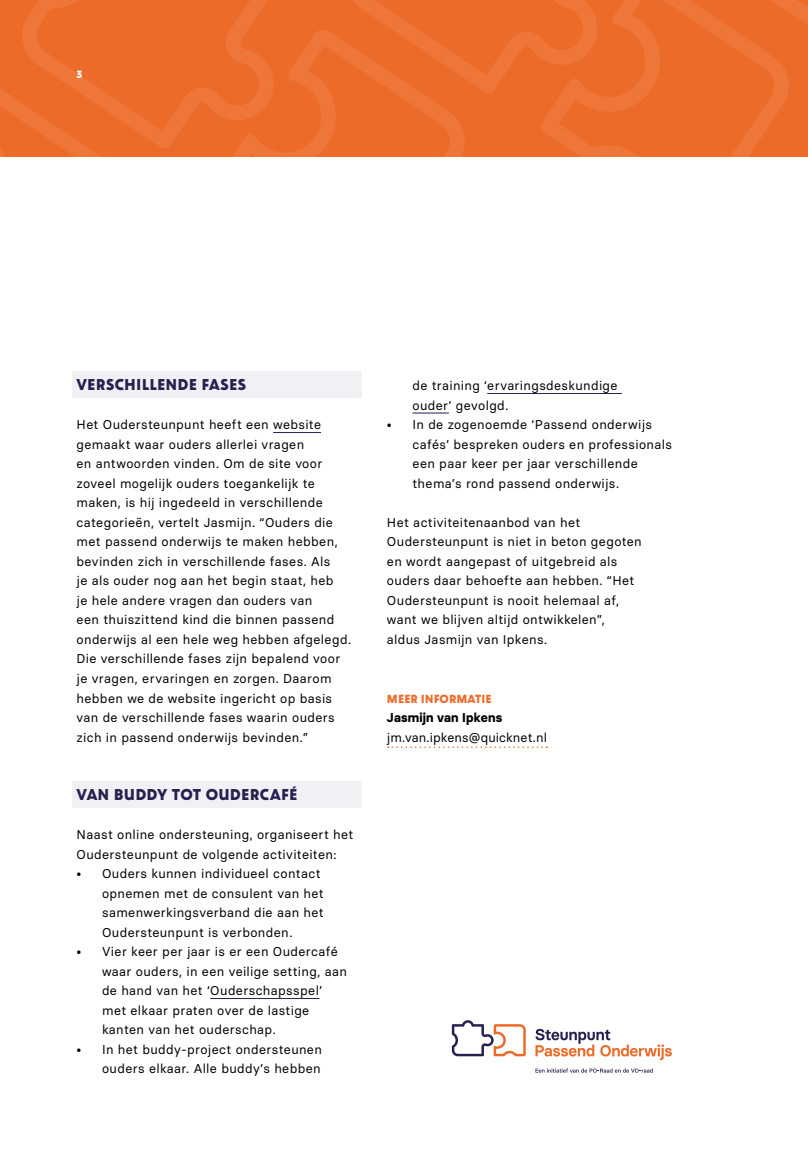
<style>
.page{position:relative;width:808px;height:1149px;background:#fff}
.page>*{position:absolute;margin:0;border:0;box-sizing:border-box;transform-origin:0 0}
.t1{font:700 18px "Oskar Two";letter-spacing:.01em;color:#26214f}
.t2{font:700 13.5px "Oskar Two";color:#ed6b29}
.t3{font:12.75px/19.5px "Basier Square";letter-spacing:.03em;color:#000}
.t4{font:12.75px "Basier Square";letter-spacing:.005em;color:#000}
.t5{font:700 12.75px "Basier Square";letter-spacing:.015em;color:#000}
.t6{font:700 12px "Oskar Two";color:#fff}
</style>
<div class="page">
<div style="left:0;top:0;width:808px;height:156px;background:#ed6b29"></div>
<svg style="left:353px;top:0;width:187px;height:93px"></svg>
<svg style="left:540px;top:0;width:254px;height:157px"></svg>
<svg style="left:22px;top:0;width:245px;height:149px"></svg>
<svg style="left:216px;top:30px;width:254px;height:127px"></svg>
<svg style="left:0;top:88px;width:141px;height:69px"></svg>
<svg style="left:22px;top:0;width:53px;height:20px"></svg>
<svg style="left:685px;top:0;width:123px;height:37px"></svg>
<div style="left:72px;top:371px;width:289px;height:27px;background:#f1f0f4"></div>
<hr style="left:273px;top:432px;width:48px;height:1px;background:#26214f">
<div style="left:72px;top:781px;width:289px;height:26px;background:#f1f0f4"></div>
<hr style="left:210px;top:997px;width:110px;height:1px;background:#26214f">
<hr style="left:487px;top:393px;width:135px;height:1px;background:#26214f">
<hr style="left:412px;top:412px;width:37px;height:1px;background:#26214f">
<svg style="left:388px;top:746px;width:159px;height:1px"></svg>
<svg style="left:535px;top:1028px;width:137px;height:31px"></svg>
<svg style="left:452px;top:1020px;width:74px;height:35px"></svg>
<svg style="left:535px;top:1068px;width:118px;height:4px"></svg>
<p class="t6" style="left:77px;top:67px;width:8px">3</p>
<h1 class="t1" style="left:77px;top:374px;width:171px">VERSCHILLENDE FASES</h1>
<p class="t3" style="left:77px;top:415px;width:276px">Het Oudersteunpunt heeft een website gemaakt waar ouders allerlei vragen<br>en antwoorden vinden. Om de site voor zoveel mogelijk ouders toegankelijk te maken, is hij ingedeeld in verschillende categorieën, vertelt Jasmijn. “Ouders die met passend onderwijs te maken hebben, bevinden zich in verschillende fases. Als<br>je als ouder nog aan het begin staat, heb<br>je hele andere vragen dan ouders van<br>een thuiszittend kind die binnen passend onderwijs al een hele weg hebben afgelegd.<br>Die verschillende fases zijn bepalend voor je vragen, ervaringen en zorgen. Daarom hebben we de website ingericht op basis van de verschillende fases waarin ouders zich in passend onderwijs bevinden.”</p>
<h1 class="t1" style="left:77px;top:784px;width:222px">VAN BUDDY TOT OUDERCAFÉ</h1>
<p class="t3" style="left:77px;top:824px;width:278px">Naast online ondersteuning, organiseert het<br>Oudersteunpunt de volgende activiteiten:</p>
<p class="t3" style="left:102px;top:863px;width:223px;text-indent:-26px">• Ouders kunnen individueel contact opnemen met de consulent van het samenwerkingsverband die aan het Oudersteunpunt is verbonden.</p>
<p class="t3" style="left:102px;top:941px;width:246px;text-indent:-26px">• Vier keer per jaar is er een Oudercafé waar ouders, in een veilige setting, aan de hand van het ‘Ouderschapsspel’ met elkaar praten over de lastige kanten van het ouderschap.</p>
<p class="t3" style="left:77px;top:1039px;width:247px;text-align:right">• In het buddy-project ondersteunen ouders elkaar. Alle buddy’s hebben</p>
<p class="t3" style="left:412px;top:376px;width:207px">de training ‘ervaringsdeskundige ouder’ gevolgd.</p>
<p class="t3" style="left:412px;top:415px;width:261px;text-indent:-26px">• In de zogenoemde ‘Passend onderwijs cafés’ bespreken ouders en professionals een paar keer per jaar verschillende thema’s rond passend onderwijs.</p>
<p class="t3" style="left:387px;top:512px;width:256px">Het activiteitenaanbod van het Oudersteunpunt is niet in beton gegoten en wordt aangepast of uitgebreid als ouders daar behoefte aan hebben. “Het Oudersteunpunt is nooit helemaal af, want we blijven altijd ontwikkelen”,<br>aldus Jasmijn van Ipkens.</p>
<p class="t2" style="left:387px;top:690px;width:106px">MEER INFORMATIE</p>
<p class="t5" style="left:387px;top:709px;width:117px">Jasmijn van Ipkens</p>
<p class="t4" style="left:387px;top:728px;width:161px">jm.van.ipkens@quicknet.nl</p>
</div>
